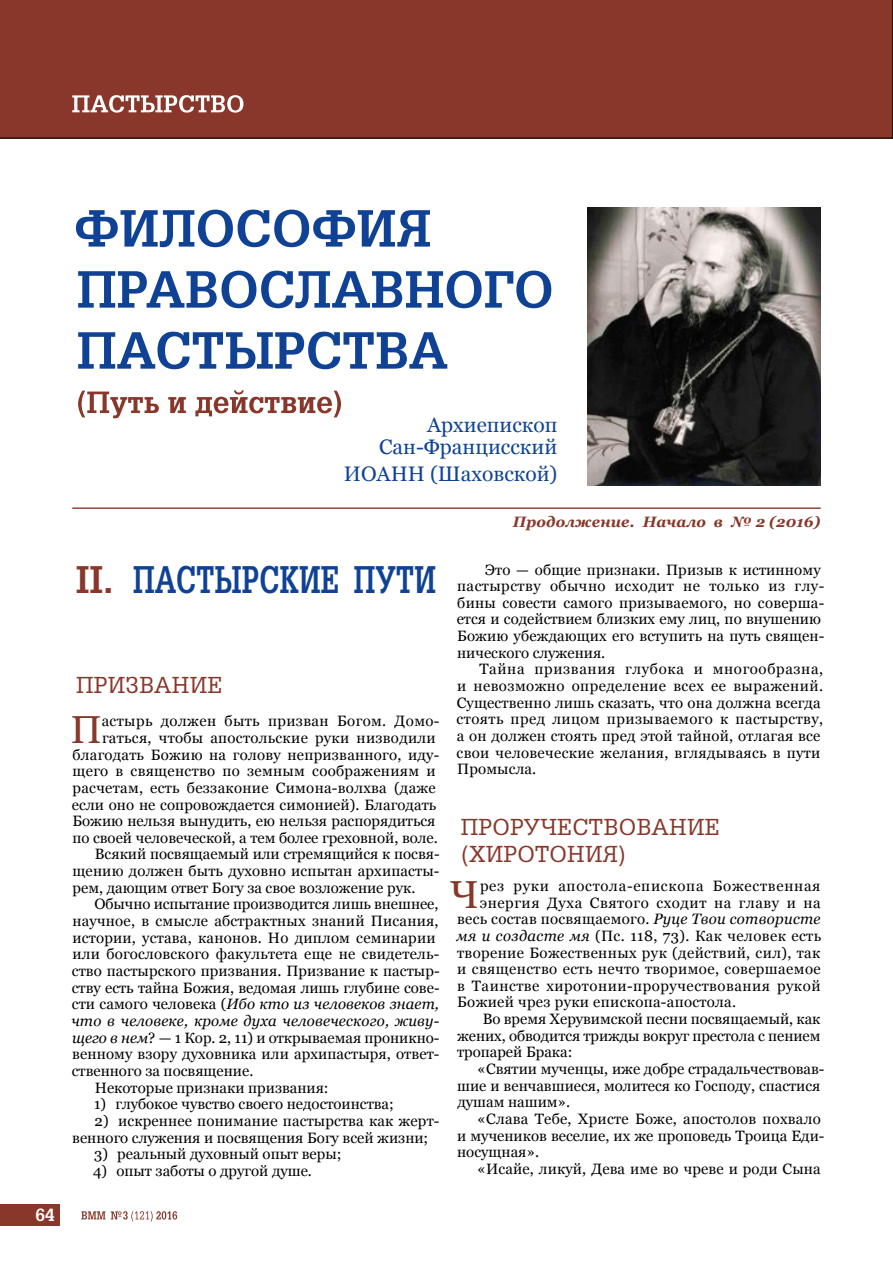
<style>
.page{position:relative;width:893px;height:1263px;background:#fff}
.page>*{position:absolute;margin:0;border:0;box-sizing:border-box;transform-origin:0 0}
.t1{font:39px "Georgia";color:#88372a}
.t2{font:700 37.5px "AG Gloria";letter-spacing:.01em;color:#0f4295;scale:.74 1}
.t3{font:22.5px/27.2px "AG Gloria";letter-spacing:.01em;color:#88372a}
.t4{font:21px/22.5px "Georgia";color:#0f4295;text-align:right}
.t5{font:700 17.25px "AG Gloria";color:#fff}
.t6{font:15px/16.6px "Georgia";letter-spacing:.01em;color:#000}
.t7{font:15px "Georgia";letter-spacing:.03em;color:#000}
.t8{font:italic 15px "Georgia";letter-spacing:.01em;color:#000}
.t9{font:15px "Georgia";letter-spacing:.035em;color:#000}
.t10{font:15px "Georgia";letter-spacing:.05em;color:#000}
.t11{font:15px "Georgia";letter-spacing:.045em;color:#000}
.t12{font:15px "Georgia";letter-spacing:.04em;color:#000}
.t13{font:italic 700 15px "Georgia";letter-spacing:.01em;color:#88372a}
.s1{color:#88372a}
.s2{font-style:normal}
.s3{font-style:italic}
</style>
<div class="page">
<svg style="left:81px;top:1211px;width:96px;height:10px"></svg>
<div style="left:0;top:1205px;width:60px;height:21px;background:#88372a"></div>
<div style="left:0;top:0;width:893px;height:138px;background:#88372a"></div>
<svg style="left:72px;top:95px;width:171px;height:18px"></svg>
<svg style="left:78px;top:332px;width:369px;height:37px"></svg>
<svg style="left:78px;top:271px;width:473px;height:37px"></svg>
<svg style="left:76px;top:210px;width:354px;height:37px"></svg>
<svg style="left:78px;top:390px;width:263px;height:28px"></svg>
<img style="left:587px;top:207px;width:234px;height:278px">
<hr style="left:72px;top:507px;width:749px;height:2px;background:#88372a">
<p class="t5" style="left:36px;top:1204px;width:21px">64</p>
<p class="t4" style="left:379px;top:414px;width:180px">Архиепископ<br>Сан-Францисский</p>
<p class="t4" style="left:344px;top:463px;width:215px">ИОАНН (Шаховской)</p>
<p class="t13" style="left:513px;top:512px;width:309px">Продолжение. Начало в № 2 (2016)</p>
<p class="t2" style="left:76px;top:558px;width:488px"><span class="s1">II.</span> ПАСТЫРСКИЕ ПУТИ</p>
<p class="t3" style="left:76px;top:671px;width:148px">ПРИЗВАНИЕ</p>
<p class="t1" style="left:70px;top:706px;width:33px">П</p>
<p class="t6" style="left:102px;top:713px;width:339px">астырь должен быть призван Богом. Домо-</p>
<p class="t6" style="left:102px;top:730px;width:335px">гаться, чтобы апостольские руки низводили</p>
<p class="t6" style="left:73px;top:746px;width:369px">благодать Божию на голову непризванного, иду-</p>
<p class="t6" style="left:73px;top:763px;width:364px">щего в священство по земным соображениям и</p>
<p class="t6" style="left:73px;top:780px;width:365px">расчетам, есть беззаконие Симона-волхва (даже</p>
<p class="t6" style="left:72px;top:796px;width:366px">если оно не сопровождается симонией). Благодать</p>
<p class="t6" style="left:72px;top:813px;width:365px">Божию нельзя вынудить, ею нельзя распорядиться</p>
<p class="t6" style="left:72px;top:830px;width:367px">по своей человеческой, а тем более греховной, воле.</p>
<p class="t6" style="left:95px;top:846px;width:346px">Всякий посвящаемый или стремящийся к посвя-</p>
<p class="t6" style="left:73px;top:863px;width:368px">щению должен быть духовно испытан архипасты-</p>
<p class="t6" style="left:73px;top:879px;width:344px">рем, дающим ответ Богу за свое возложение рук.</p>
<p class="t6" style="left:94px;top:896px;width:346px">Обычно испытание производится лишь внешнее,</p>
<p class="t6" style="left:72px;top:913px;width:368px">научное, в смысле абстрактных знаний Писания,</p>
<p class="t6" style="left:72px;top:929px;width:365px">истории, устава, канонов. Но диплом семинарии</p>
<p class="t6" style="left:72px;top:946px;width:369px">или богословского факультета еще не свидетель-</p>
<p class="t6" style="left:72px;top:963px;width:369px">ство пастырского призвания. Призвание к пастыр-</p>
<p class="t6" style="left:72px;top:979px;width:369px">ству есть тайна Божия, ведомая лишь глубине сове-</p>
<p class="t8" style="left:72px;top:995px;width:369px"><span class="s2">сти самого человека (</span>Ибо кто из человеков знает,</p>
<p class="t8" style="left:71px;top:1011px;width:369px">что в человеке, кроме духа человеческого, живу-</p>
<p class="t6" style="left:72px;top:1029px;width:369px"><span class="s3">щего в нем</span>? — 1 Кор. 2, 11) и открываемая проникно-</p>
<p class="t6" style="left:72px;top:1046px;width:369px">венному взору духовника или архипастыря, ответ-</p>
<p class="t6" style="left:72px;top:1063px;width:183px">ственного за посвящение.</p>
<p class="t6" style="left:95px;top:1079px;width:235px">Некоторые признаки призвания:</p>
<p class="t6" style="left:94px;top:1096px;width:301px">1) глубокое чувство своего недостоинства;</p>
<p class="t6" style="left:72px;top:1113px;width:369px;text-indent:22px">2) искреннее понимание пастырства как жерт&shy;венного служения и посвящения Богу всей жизни;</p>
<p class="t6" style="left:94px;top:1146px;width:249px">3) реальный духовный опыт веры;</p>
<p class="t6" style="left:93px;top:1163px;width:220px">4) опыт заботы о другой душе.</p>
<p class="t6" style="left:485px;top:561px;width:337px">Это — общие признаки. Призыв к истинному</p>
<p class="t7" style="left:457px;top:577px;width:369px">пастырству обычно исходит не только из глу-</p>
<p class="t6" style="left:457px;top:595px;width:368px">бины совести самого призываемого, но соверша-</p>
<p class="t6" style="left:457px;top:611px;width:366px">ется и содействием близких ему лиц, по внушению</p>
<p class="t6" style="left:457px;top:628px;width:369px">Божию убеждающих его вступить на путь священ-</p>
<p class="t6" style="left:457px;top:645px;width:150px">нического служения.</p>
<p class="t11" style="left:479px;top:660px;width:345px">Тайна призвания глубока и многообразна,</p>
<p class="t7" style="left:457px;top:677px;width:367px">и невозможно определение всех ее выражений.</p>
<p class="t6" style="left:457px;top:694px;width:365px">Существенно лишь сказать, что она должна всегда</p>
<p class="t7" style="left:457px;top:710px;width:368px">стоять пред лицом призываемого к пастырству,</p>
<p class="t6" style="left:457px;top:728px;width:365px">а он должен стоять пред этой тайной, отлагая все</p>
<p class="t6" style="left:457px;top:744px;width:365px">свои человеческие желания, вглядываясь в пути</p>
<p class="t6" style="left:457px;top:761px;width:81px">Промысла.</p>
<p class="t3" style="left:461px;top:813px;width:260px">ПРОРУЧЕСТВОВАНИЕ (ХИРОТОНИЯ)</p>
<p class="t1" style="left:450px;top:870px;width:31px">Ч</p>
<p class="t10" style="left:480px;top:877px;width:342px">рез руки апостола-епископа Божественная</p>
<p class="t12" style="left:480px;top:893px;width:342px">энергия Духа Святого сходит на главу и на</p>
<p class="t6" style="left:457px;top:911px;width:365px">весь состав посвящаемого. <span class="s3">Руце Твои сотвористе</span></p>
<p class="t6" style="left:457px;top:928px;width:366px"><span class="s3">мя и создасте мя</span> (Пс. 118, 73). Как человек есть</p>
<p class="t6" style="left:457px;top:944px;width:365px">творение Божественных рук (действий, сил), так</p>
<p class="t6" style="left:457px;top:961px;width:365px">и священство есть нечто творимое, совершаемое</p>
<p class="t9" style="left:457px;top:976px;width:365px">в Таинстве хиротонии-проручествования рукой</p>
<p class="t6" style="left:457px;top:994px;width:280px">Божией чрез руки епископа-апостола.</p>
<p class="t6" style="left:483px;top:1011px;width:339px">Во время Херувимской песни посвящаемый, как</p>
<p class="t6" style="left:457px;top:1027px;width:365px">жених, обводится трижды вокруг престола с пением</p>
<p class="t6" style="left:457px;top:1044px;width:117px">тропарей Брака:</p>
<p class="t6" style="left:477px;top:1061px;width:349px">«Святии мученцы, иже добре страдальчествовав-</p>
<p class="t6" style="left:457px;top:1077px;width:365px">шие и венчавшиеся, молитеся ко Господу, спастися</p>
<p class="t6" style="left:457px;top:1094px;width:114px">душам нашим».</p>
<p class="t6" style="left:477px;top:1111px;width:345px">«Слава Тебе, Христе Боже, апостолов похвало</p>
<p class="t6" style="left:457px;top:1127px;width:369px">и мучеников веселие, их же проповедь Троица Еди-</p>
<p class="t6" style="left:457px;top:1144px;width:84px">носущная».</p>
<p class="t6" style="left:477px;top:1161px;width:345px">«Исайе, ликуй, Дева име во чреве и роди Сына</p>
</div>
